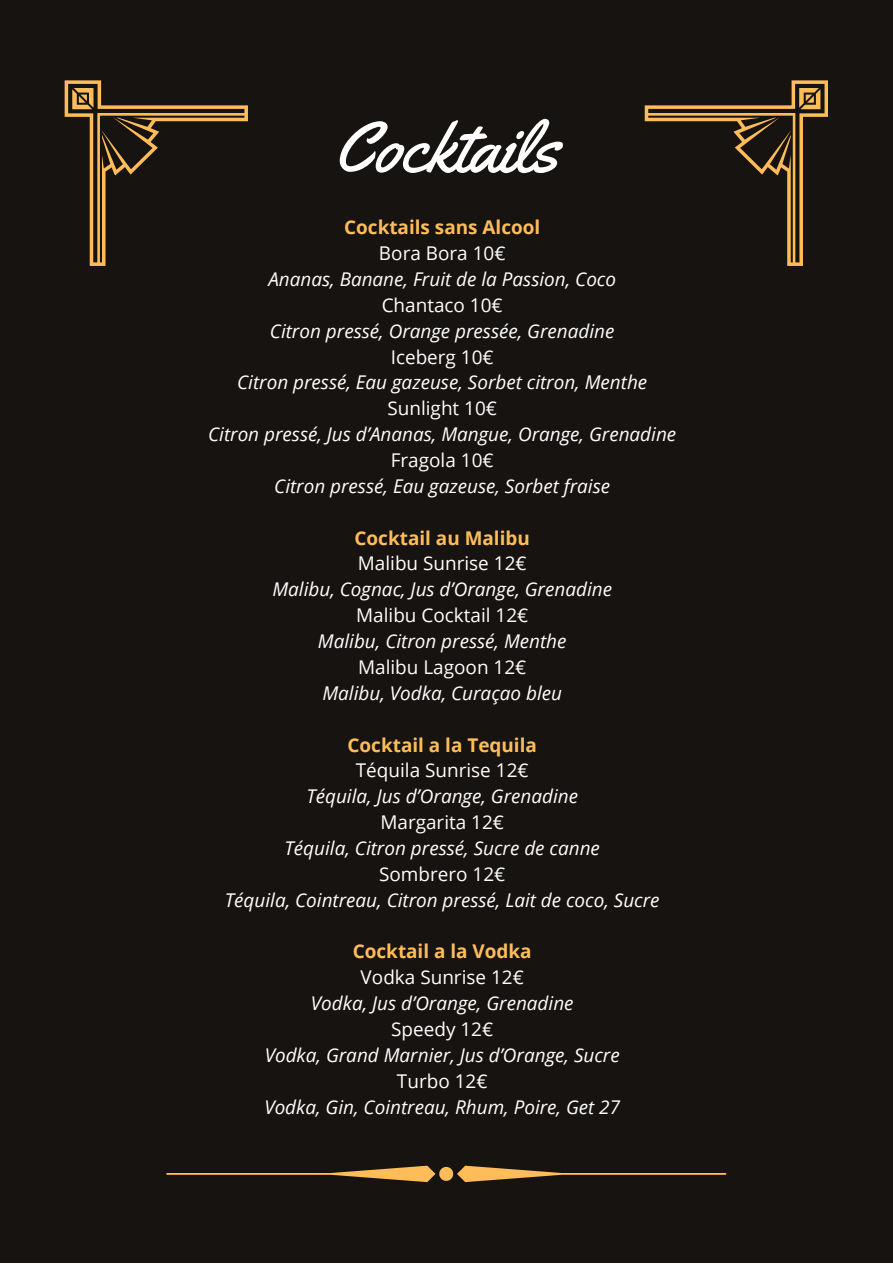
<style>
.page{position:relative;width:893px;height:1264px;background:#fff}
.page>*{position:absolute;margin:0;border:0;box-sizing:border-box;transform-origin:0 0}
.t1{font:72px "Yellowtail";color:#fff}
.t2{font:italic 18.9px "Open Sans";color:#fff}
.t3{font:18.9px "Open Sans";color:#fff}
.t4{font:700 18.9px "Open Sans";color:#ffbd59}
</style>
<div class="page">
<div style="left:0;top:0;width:892px;height:1262px;background:#171311"></div>
<svg style="left:65px;top:80px;width:183px;height:186px"></svg>
<svg style="left:644px;top:80px;width:183px;height:186px"></svg>
<svg style="left:166px;top:1165px;width:560px;height:17px"></svg>
<h1 class="t1" style="left:334px;top:102px;width:226px">Cocktails</h1>
<p class="t4" style="left:344px;top:214px;width:198px">Cocktails sans Alcool</p>
<p class="t3" style="left:379px;top:240px;width:128px">Bora Bora 10€</p>
<p class="t2" style="left:268px;top:266px;width:349px">Ananas, Banane, Fruit de la Passion, Coco</p>
<p class="t3" style="left:381px;top:291px;width:122px">Chantaco 10€</p>
<p class="t2" style="left:270px;top:317px;width:346px">Citron pressé, Orange pressée, Grenadine</p>
<p class="t3" style="left:391px;top:343px;width:104px">Iceberg 10€</p>
<p class="t2" style="left:237px;top:369px;width:411px">Citron pressé, Eau gazeuse, Sorbet citron, Menthe</p>
<p class="t3" style="left:387px;top:395px;width:111px">Sunlight 10€</p>
<p class="t2" style="left:208px;top:421px;width:469px">Citron pressé, Jus d’Ananas, Mangue, Orange, Grenadine</p>
<p class="t3" style="left:391px;top:447px;width:104px">Fragola 10€</p>
<p class="t2" style="left:274px;top:472px;width:337px">Citron pressé, Eau gazeuse, Sorbet fraise</p>
<p class="t4" style="left:354px;top:524px;width:177px">Cocktail au Malibu</p>
<p class="t3" style="left:358px;top:550px;width:170px">Malibu Sunrise 12€</p>
<p class="t2" style="left:272px;top:576px;width:341px">Malibu, Cognac, Jus d’Orange, Grenadine</p>
<p class="t3" style="left:356px;top:602px;width:174px">Malibu Cocktail 12€</p>
<p class="t2" style="left:318px;top:628px;width:250px">Malibu, Citron pressé, Menthe</p>
<p class="t3" style="left:358px;top:653px;width:170px">Malibu Lagoon 12€</p>
<p class="t2" style="left:322px;top:679px;width:241px">Malibu, Vodka, Curaçao bleu</p>
<p class="t4" style="left:347px;top:731px;width:191px">Cocktail a la Tequila</p>
<p class="t3" style="left:356px;top:757px;width:174px">Téquila Sunrise 12€</p>
<p class="t2" style="left:306px;top:783px;width:273px">Téquila, Jus d’Orange, Grenadine</p>
<p class="t3" style="left:380px;top:809px;width:125px">Margarita 12€</p>
<p class="t2" style="left:284px;top:834px;width:317px">Téquila, Citron pressé, Sucre de canne</p>
<p class="t3" style="left:379px;top:860px;width:128px">Sombrero 12€</p>
<p class="t2" style="left:225px;top:886px;width:436px">Téquila, Cointreau, Citron pressé, Lait de coco, Sucre</p>
<p class="t4" style="left:353px;top:938px;width:180px">Cocktail a la Vodka</p>
<p class="t3" style="left:360px;top:964px;width:165px">Vodka Sunrise 12€</p>
<p class="t2" style="left:311px;top:990px;width:264px">Vodka, Jus d’Orange, Grenadine</p>
<p class="t3" style="left:391px;top:1015px;width:104px">Speedy 12€</p>
<p class="t2" style="left:265px;top:1041px;width:356px">Vodka, Grand Marnier, Jus d’Orange, Sucre</p>
<p class="t3" style="left:397px;top:1067px;width:92px">Turbo 12€</p>
<p class="t2" style="left:264px;top:1093px;width:357px">Vodka, Gin, Cointreau, Rhum, Poire, Get 27</p>
</div>
